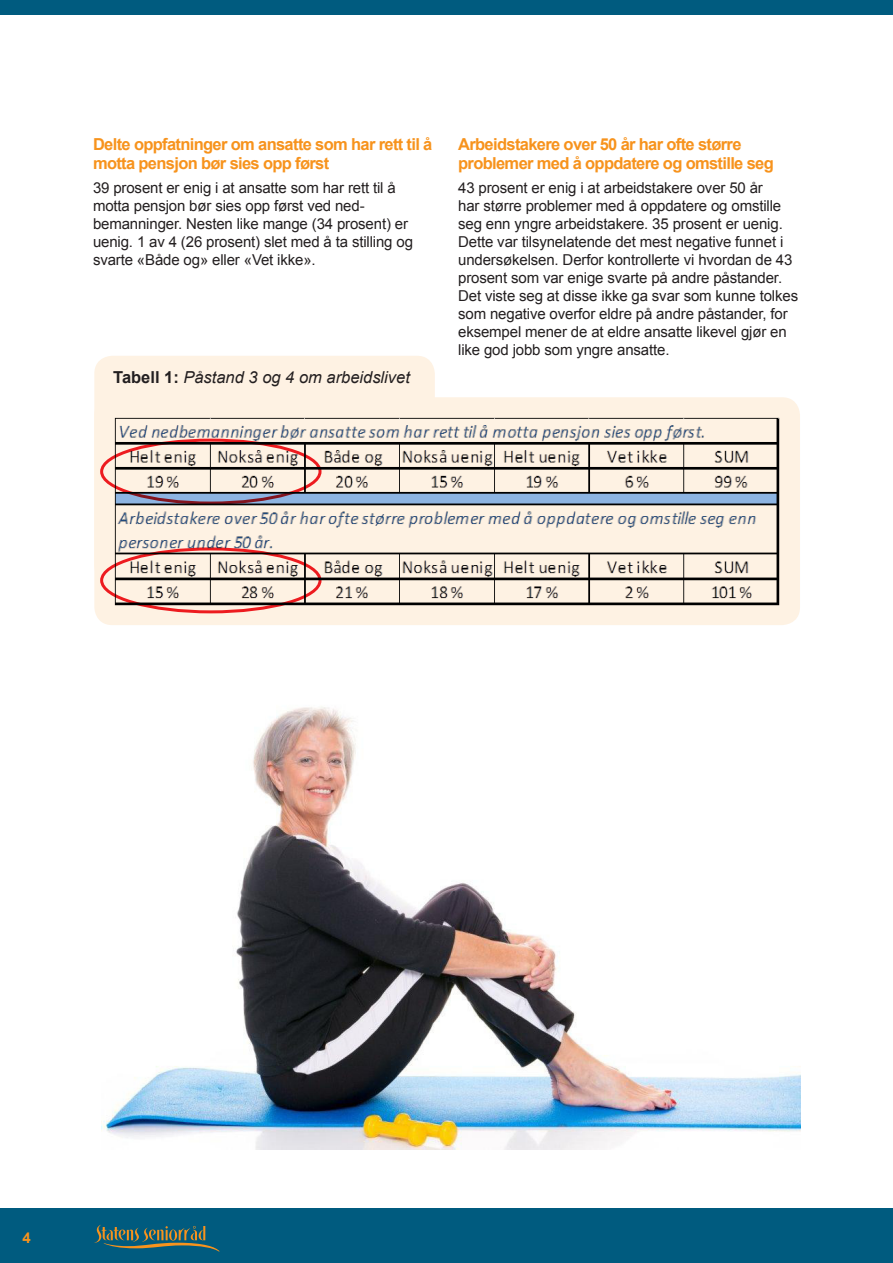
<style>
.page{position:relative;width:893px;height:1263px;background:#fff}
.page>*{position:absolute;margin:0;border:0;box-sizing:border-box;transform-origin:0 0}
.t1{font:700 16.5px/19.8px "Arial";letter-spacing:-.04em;color:#f7931d}
.t2{font:italic 16.5px "Arial";color:#231f20}
.t3{font:15px/18px "Arial";letter-spacing:-.01em;color:#231f20}
.t4{font:700 15px "Arial";color:#f7931d}
.s1{font-weight:700;font-style:normal}
</style>
<div class="page">
<div style="left:94px;top:397px;width:706px;height:228px;background:#fef2e3;border-radius:18px"></div>
<div style="left:94px;top:356px;width:341px;height:228px;background:#fef2e3;border-radius:18px"></div>
<div style="left:0;top:0;width:893px;height:14px;background:#005b7f"></div>
<img style="left:114px;top:418px;width:666px;height:188px">
<img style="left:102px;top:706px;width:698px;height:443px">
<div style="left:100px;top:439px;width:222px;height:66px;border:3px solid #ee1d23;border-radius:50%"></div>
<div style="left:100px;top:547px;width:222px;height:66px;border:3px solid #ee1d23;border-radius:50%"></div>
<div style="left:0;top:1209px;width:893px;height:54px;background:#005b7f"></div>
<svg style="left:94px;top:1225px;width:126px;height:26px"></svg>
<p class="t1" style="left:93px;top:134px;width:341px">Delte oppfatninger om ansatte som har rett til å motta pensjon bør sies opp først</p>
<p class="t3" style="left:93px;top:179px;width:304px">39 prosent er enig i at ansatte som har rett til å</p>
<p class="t3" style="left:93px;top:197px;width:273px">motta pensjon bør sies opp først ved ned-</p>
<p class="t3" style="left:93px;top:215px;width:322px">bemanninger. Nesten like mange (34 prosent) er uenig. 1 av 4 (26 prosent) slet med å ta stilling og svarte «Både og» eller «Vet ikke».</p>
<p class="t2" style="left:113px;top:367px;width:298px"><span class="s1">Tabell 1:</span> Påstand 3 og 4 om arbeidslivet</p>
<p class="t1" style="left:458px;top:134px;width:285px">Arbeidstakere over 50 år har ofte større</p>
<p class="t1" style="left:458px;top:154px;width:317px">problemer med å oppdatere og omstille seg</p>
<p class="t3" style="left:458px;top:179px;width:341px">43 prosent er enig i at arbeidstakere over 50 år<br>har større problemer med å oppdatere og omstille seg enn yngre arbeidstakere. 35 prosent er uenig.<br>Dette var tilsynelatende det mest negative funnet i undersøkelsen. Derfor kontrollerte vi hvordan de 43 prosent som var enige svarte på andre påstander.<br>Det viste seg at disse ikke ga svar som kunne tolkes som negative overfor eldre på andre påstander, for eksempel mener de at eldre ansatte likevel gjør en like god jobb som yngre ansatte.</p>
<p class="t4" style="left:22px;top:1227px;width:10px">4</p>
</div>
